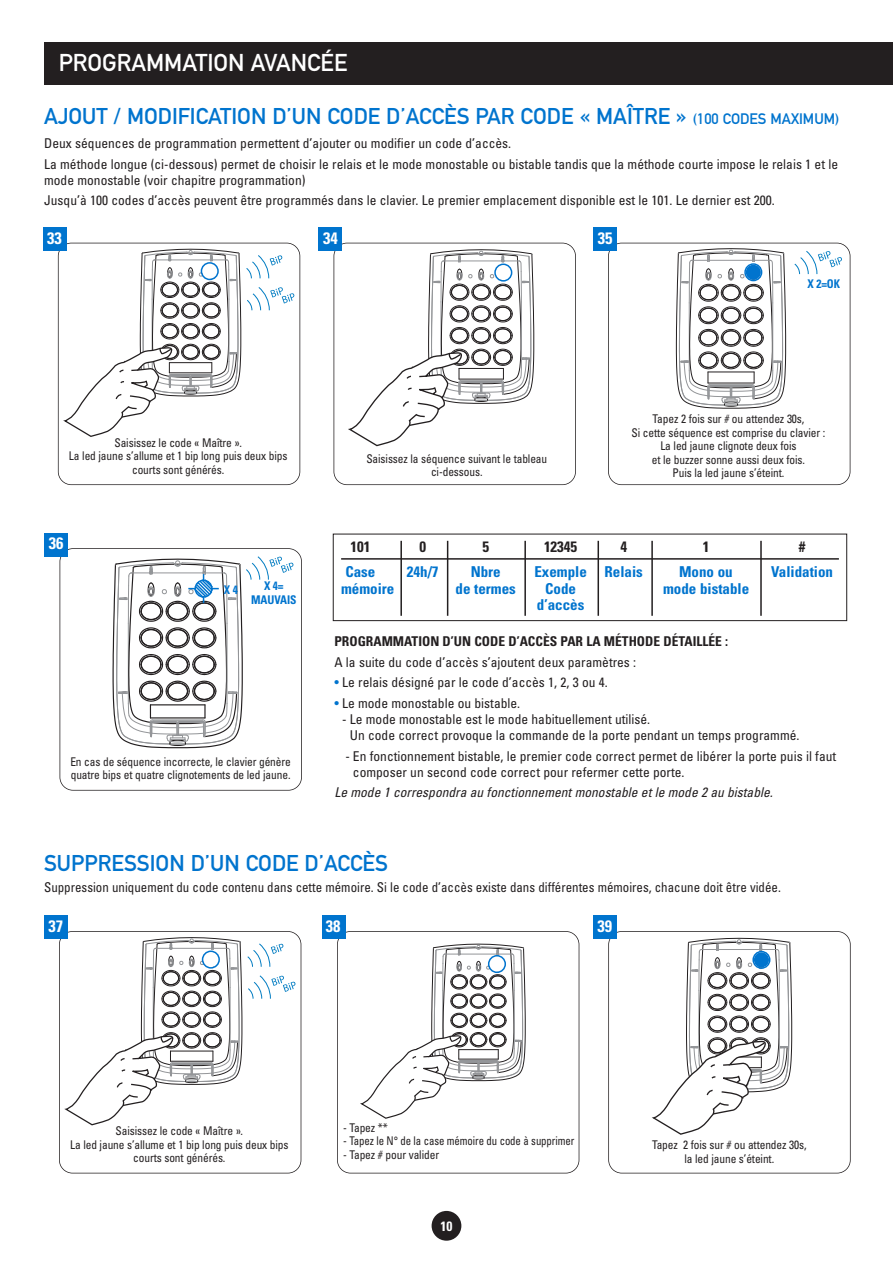
<style>
.page{position:relative;width:893px;height:1263px;background:#fff}
.page>*{position:absolute;margin:0;border:0;box-sizing:border-box;transform-origin:0 0}
.t1{font:24px "DIN Mittelschrift Std";color:#fff}
.t2{font:22.5px "DIN Mittelschrift Std";color:#0074ce}
.t3{font:700 condensed 16.5px "Univers LT Std";color:#fff}
.t4{font:700 condensed 15px "Univers LT Std";color:#0074ce}
.t5{font:700 condensed 15px "Univers LT Std";color:#231f20}
.t6{font:condensed 13.5px/20.4px "Univers LT Std";color:#231f20}
.t7{font:condensed 13.5px "Univers LT Std";color:#231f20;scale:.96 1}
.t8{font:italic condensed 13.5px "Univers LT Std";color:#231f20}
.t9{font:700 condensed 13.5px "Univers LT Std";color:#231f20}
.t10{font:700 condensed 13.5px "Univers LT Std";color:#fff}
.t11{font:condensed 12px/13.5px "Univers LT Std";letter-spacing:-.01em;color:#231f20;text-align:center;scale:.95 1}
.t12{font:700 condensed 12px/13.5px "Univers LT Std";letter-spacing:-.01em;color:#0074ce;text-align:center;scale:.95 1}
.s1{font-size:15px}
.s2{color:#0074ce}
</style>
<div class="page">
<div style="left:333px;top:534px;width:514px;height:87px;border:1px solid #231f20"></div>
<hr style="left:341px;top:558px;width:498px;height:2px;background:#231f20">
<div style="left:44px;top:43px;width:849px;height:42px;background:#231f20"></div>
<div style="left:432px;top:1211px;width:29px;height:30px;background:#231f20;border-radius:50%"></div>
<div style="left:58px;top:243px;width:242px;height:242px;border:2px solid #231f20;border-radius:14px"></div>
<div style="left:43px;top:227px;width:23px;height:24px;background:#0074ce"></div>
<div style="left:334px;top:243px;width:242px;height:242px;border:2px solid #231f20;border-radius:14px"></div>
<div style="left:318px;top:227px;width:24px;height:24px;background:#0074ce"></div>
<svg style="left:348px;top:249px;width:186px;height:197px"></svg>
<div style="left:337px;top:931px;width:242px;height:242px;border:2px solid #231f20;border-radius:14px"></div>
<div style="left:322px;top:916px;width:23px;height:23px;background:#0074ce"></div>
<hr style="left:400px;top:541px;width:2px;height:75px;background:#231f20">
<hr style="left:447px;top:541px;width:1px;height:75px;background:#231f20">
<hr style="left:524px;top:541px;width:2px;height:75px;background:#231f20">
<hr style="left:651px;top:541px;width:2px;height:75px;background:#231f20">
<hr style="left:597px;top:541px;width:2px;height:75px;background:#231f20">
<hr style="left:760px;top:541px;width:2px;height:75px;background:#231f20">
<svg style="left:64px;top:249px;width:233px;height:188px"></svg>
<div style="left:59px;top:931px;width:242px;height:242px;border:2px solid #231f20;border-radius:14px"></div>
<div style="left:44px;top:916px;width:23px;height:23px;background:#0074ce"></div>
<svg style="left:65px;top:937px;width:177px;height:188px"></svg>
<svg style="left:360px;top:944px;width:166px;height:175px"></svg>
<svg style="left:248px;top:944px;width:36px;height:23px"></svg>
<svg style="left:248px;top:975px;width:47px;height:24px"></svg>
<div style="left:608px;top:931px;width:243px;height:242px;border:2px solid #231f20;border-radius:14px"></div>
<div style="left:593px;top:916px;width:24px;height:23px;background:#0074ce"></div>
<svg style="left:652px;top:938px;width:140px;height:197px"></svg>
<div style="left:608px;top:243px;width:242px;height:242px;border:2px solid #231f20;border-radius:14px"></div>
<div style="left:593px;top:227px;width:24px;height:24px;background:#0074ce"></div>
<svg style="left:795px;top:251px;width:47px;height:23px"></svg>
<svg style="left:676px;top:248px;width:110px;height:161px"></svg>
<div style="left:60px;top:548px;width:242px;height:243px;border:2px solid #231f20;border-radius:14px"></div>
<div style="left:44px;top:533px;width:24px;height:23px;background:#0074ce"></div>
<svg style="left:113px;top:556px;width:180px;height:192px"></svg>
<h1 class="t1" style="left:59px;top:54px;width:290px">PROGRAMMATION AVANCÉE</h1>
<h2 class="t2" style="left:44px;top:108px;width:797px">AJOUT / MODIFICATION D’UN CODE D’ACCÈS PAR CODE « MAÎTRE » <span class="s1">(100 CODES MAXIMUM)</span></h2>
<p class="t6" style="left:44px;top:134px;width:795px">Deux séquences de programmation permettent d’ajouter ou modifier un code d’accès.<br>La méthode longue (ci-dessous) permet de choisir le relais et le mode monostable ou bistable tandis que la méthode courte impose le relais 1 et le</p>
<p class="t6" style="left:44px;top:171px;width:732px">mode monostable (voir chapitre programmation)<br>Jusqu’à 100 codes d’accès peuvent être programmés dans le clavier. Le premier emplacement disponible est le 101. Le dernier est 200.</p>
<p class="t3" style="left:47px;top:232px;width:16px">33</p>
<p class="t3" style="left:323px;top:232px;width:16px">34</p>
<p class="t11" style="left:69px;top:437px;width:232px">Saisissez le code « Maître ».<br>La led jaune s’allume et 1 bip long puis deux bips courts sont générés.</p>
<p class="t11" style="left:366px;top:453px;width:192px">Saisissez la séquence suivant le tableau ci-dessous.</p>
<p class="t3" style="left:598px;top:232px;width:16px">35</p>
<p class="t12" style="left:807px;top:278px;width:36px">X 2=OK</p>
<p class="t11" style="left:632px;top:413px;width:205px">Tapez 2 fois sur # ou attendez 30s,<br>Si cette séquence est comprise du clavier :<br>La led jaune clignote deux fois<br>et le buzzer sonne aussi deux fois.<br>Puis la led jaune s’éteint.</p>
<p class="t3" style="left:49px;top:537px;width:16px">36</p>
<p class="t12" style="left:224px;top:584px;width:16px">X4</p>
<p class="t12" style="left:251px;top:580px;width:49px">X 4=<br>MAUVAIS</p>
<p class="t11" style="left:70px;top:755px;width:234px;text-align:left">En cas de séquence incorrecte, le clavier génère quatre bips et quatre clignotements de led jaune.</p>
<p class="t5" style="left:350px;top:541px;width:21px">101</p>
<p class="t5" style="left:419px;top:541px;width:8px">0</p>
<p class="t5" style="left:482px;top:541px;width:8px">5</p>
<p class="t5" style="left:544px;top:541px;width:35px">12345</p>
<p class="t5" style="left:620px;top:541px;width:8px">4</p>
<p class="t5" style="left:703px;top:541px;width:8px">1</p>
<p class="t5" style="left:799px;top:541px;width:8px">#</p>
<p class="t4" style="left:345px;top:566px;width:31px">Case</p>
<p class="t4" style="left:407px;top:566px;width:33px">24h/7</p>
<p class="t4" style="left:471px;top:566px;width:31px">Nbre</p>
<p class="t4" style="left:534px;top:566px;width:110px">Exemple Relais</p>
<p class="t4" style="left:679px;top:566px;width:55px">Mono ou</p>
<p class="t4" style="left:771px;top:566px;width:63px">Validation</p>
<p class="t4" style="left:341px;top:583px;width:55px">mémoire</p>
<p class="t4" style="left:456px;top:583px;width:62px">de termes</p>
<p class="t4" style="left:545px;top:583px;width:32px">Code</p>
<p class="t4" style="left:663px;top:583px;width:88px">mode bistable</p>
<p class="t4" style="left:537px;top:599px;width:49px">d’accès</p>
<p class="t9" style="left:334px;top:636px;width:395px">PROGRAMMATION D’UN CODE D’ACCÈS PAR LA MÉTHODE DÉTAILLÉE :</p>
<p class="t6" style="left:334px;top:653px;width:303px">A la suite du code d’accès s’ajoutent deux paramètres :</p>
<p class="t6" style="left:334px;top:673px;width:275px"><span class="s2">•</span> Le relais désigné par le code d’accès 1, 2, 3 ou 4.</p>
<p class="t6" style="left:334px;top:694px;width:187px"><span class="s2">•</span> Le mode monostable ou bistable.</p>
<p class="t6" style="left:350px;top:712px;width:451px;line-height:16.2px;text-indent:-8px">- Le mode monostable est le mode habituellement utilisé.<br>Un code correct provoque la commande de la porte pendant un temps programmé.</p>
<p class="t6" style="left:353px;top:749px;width:485px;line-height:16.2px;text-indent:-8px">- En fonctionnement bistable, le premier code correct permet de libérer la porte puis il faut composer un second code correct pour refermer cette porte.</p>
<p class="t8" style="left:334px;top:787px;width:440px">Le mode 1 correspondra au fonctionnement monostable et le mode 2 au bistable.</p>
<h2 class="t2" style="left:44px;top:855px;width:345px">SUPPRESSION D’UN CODE D’ACCÈS</h2>
<p class="t7" style="left:44px;top:882px;width:769px">Suppression uniquement du code contenu dans cette mémoire. Si le code d’accès existe dans différentes mémoires, chacune doit être vidée.</p>
<p class="t3" style="left:48px;top:920px;width:16px">37</p>
<p class="t3" style="left:326px;top:920px;width:16px">38</p>
<p class="t3" style="left:597px;top:920px;width:16px">39</p>
<p class="t11" style="left:70px;top:1125px;width:231px">Saisissez le code « Maître ».<br>La led jaune s’allume et 1 bip long puis deux bips courts sont générés.</p>
<p class="t11" style="left:343px;top:1122px;width:49px">- Tapez **</p>
<p class="t11" style="left:343px;top:1135px;width:245px">- Tapez le N° de la case mémoire du code à supprimer</p>
<p class="t11" style="left:343px;top:1149px;width:103px">- Tapez # pour valider</p>
<p class="t10" style="left:440px;top:1221px;width:13px">10</p>
<p class="t11" style="left:652px;top:1139px;width:164px">Tapez 2 fois sur # ou attendez 30s, la led jaune s’éteint.</p>
</div>
